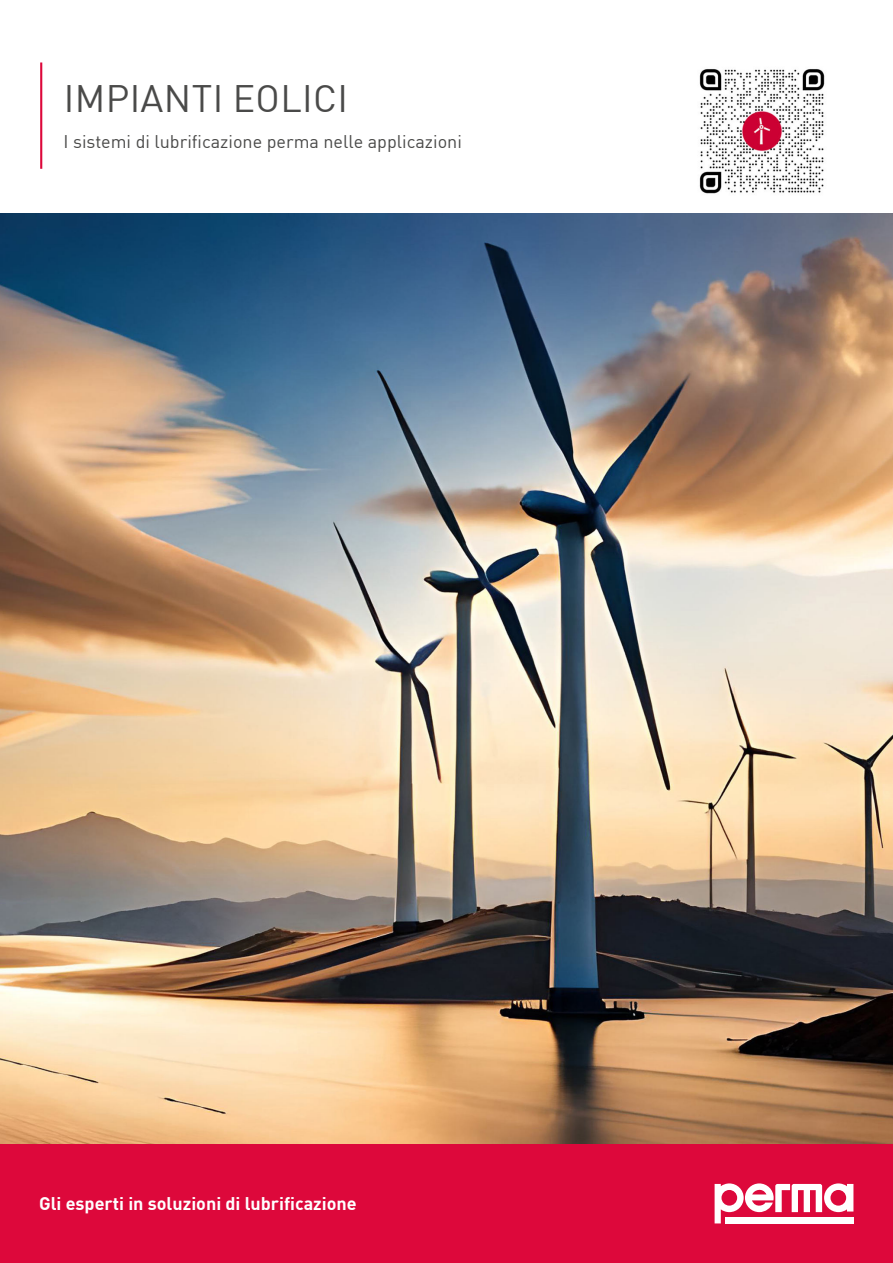
<style>
.page{position:relative;width:893px;height:1263px;background:#fff}
.page>*{position:absolute;margin:0;border:0;box-sizing:border-box;transform-origin:0 0}
.t1{font:37.5px "DIN Pro";letter-spacing:.01em;color:#4a4a49}
.t2{font:18px "DIN Pro";color:#4a4a49}
.t3{font:700 18px "DIN Pro";color:#fff}
</style>
<div class="page">
<img style="left:0;top:214px;width:893px;height:930px">
<div style="left:0;top:1144px;width:893px;height:119px;background:#dd083b"></div>
<svg style="left:715px;top:1183px;width:138px;height:40px"></svg>
<img style="left:699px;top:69px;width:126px;height:125px">
<hr style="left:40px;top:62px;width:2px;height:107px;background:#dd083b">
<h1 class="t1" style="left:64px;top:77px;width:286px">IMPIANTI EOLICI</h1>
<p class="t2" style="left:64px;top:128px;width:400px">I sistemi di lubri昀椀cazione perma nelle applicazioni</p>
<p class="t3" style="left:39px;top:1190px;width:319px">Gli esperti in soluzioni di lubri昀椀cazione</p>
</div>
